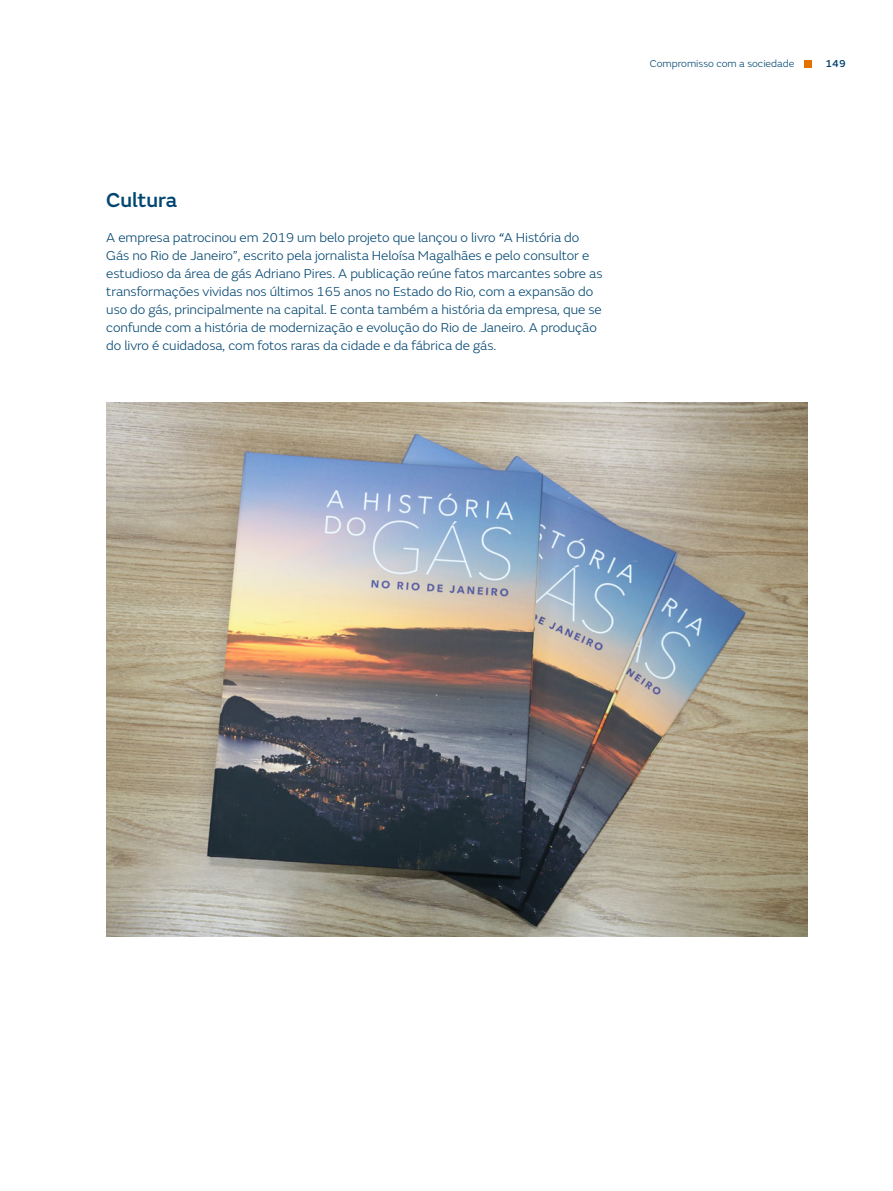
<style>
.page{position:relative;width:893px;height:1191px;background:#fff}
.page>*{position:absolute;margin:0;border:0;box-sizing:border-box;transform-origin:0 0}
.t1{font:500 21px "FS Emeric";color:#004570}
.t2{font:300 13.5px/18px "FS Emeric";letter-spacing:-.005em;color:#004570}
.t3{font:300 10.5px "FS Emeric";color:#004570}
.t4{font:500 10.5px "FS Emeric";color:#004570}
.s1{font-weight:400;font-style:italic}
</style>
<div class="page">
<img style="left:106px;top:402px;width:702px;height:534px">
<div style="left:804px;top:60px;width:8px;height:7px;background:#e57200"></div>
<p class="t3" style="left:650px;top:57px;width:146px">Compromisso com a sociedade</p>
<p class="t4" style="left:825px;top:56px;width:22px">149</p>
<h1 class="t1" style="left:106px;top:184px;width:72px">Cultura</h1>
<p class="t2" style="left:106px;top:228px;width:498px">A empresa patrocinou em 2019 um belo projeto que lançou o livro <span class="s1">“</span>A História do Gás no Rio de Janeiro”, escrito pela jornalista Heloísa Magalhães e pelo consultor e estudioso da área de gás Adriano Pires. A publicação reúne fatos marcantes sobre as transformações vividas nos últimos 165 anos no Estado do Rio, com a expansão do uso do gás, principalmente na capital. E conta também a história da empresa, que se confunde com a história de modernização e evolução do Rio de Janeiro. A produção do livro é cuidadosa, com fotos raras da cidade e da fábrica de gás.</p>
</div>
